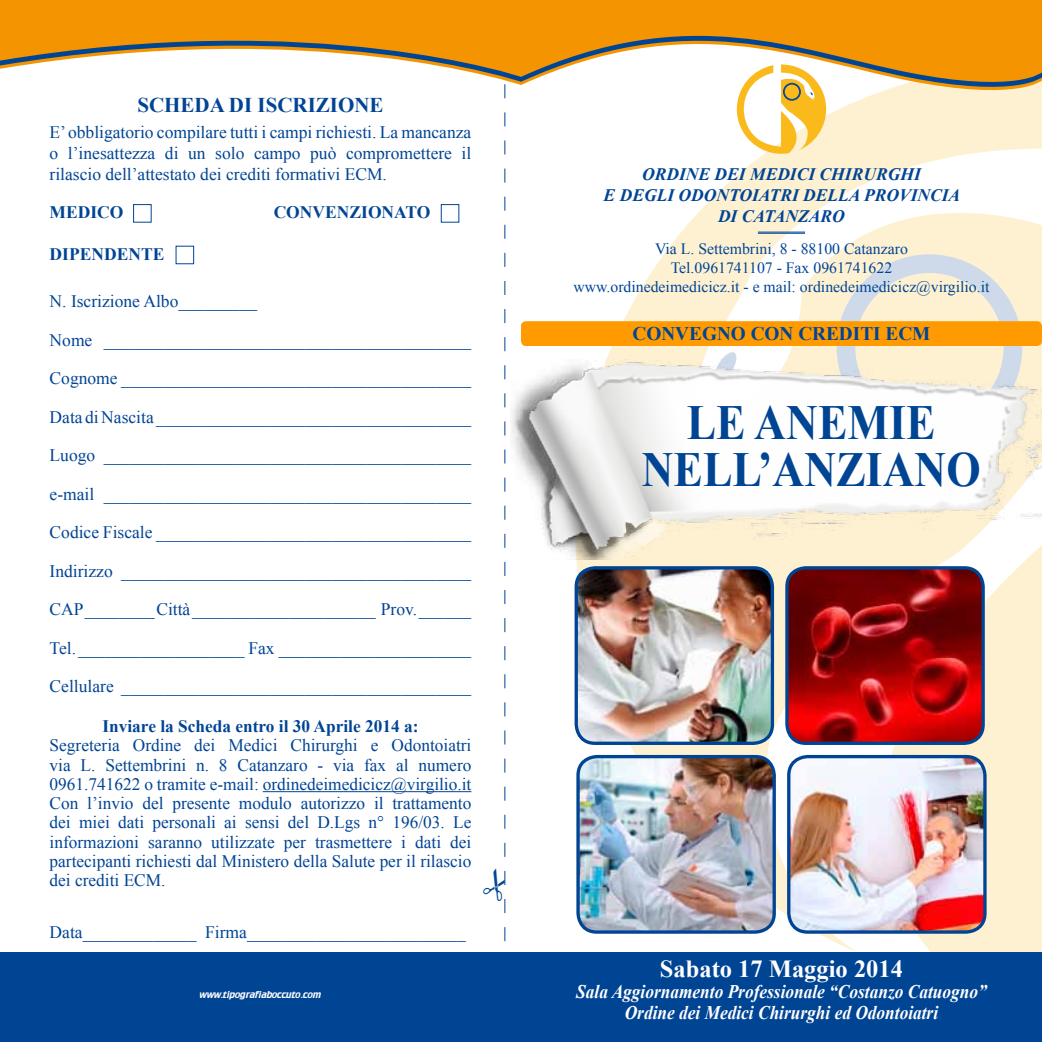
<style>
.page{position:relative;width:1042px;height:1042px;background:#fff}
.page>*{position:absolute;margin:0;border:0;box-sizing:border-box;transform-origin:0 0}
.t1{font:700 49px/47.2px "Times New Roman";color:#004494;text-align:center;scale:.9 1}
.t2{font:700 24.5px "Times New Roman";color:#fff}
.t3{font:700 21px "Times New Roman";color:#004494}
.t4{font:italic 700 19.25px/21px "Times New Roman";color:#fff;text-align:center;scale:.9 1}
.t5{font:700 19.25px "Times New Roman";color:#004494}
.t6{font:17.5px/19.2px "Times New Roman";color:#004494;text-align:justify}
.t7{font:italic 700 17.5px/21px "Times New Roman";color:#004494;text-align:center}
.t8{font:700 17.5px "Times New Roman";color:#004494}
.t9{font:15.75px/18.9px "Times New Roman";color:#004494;text-align:center}
.t10{font:8.75px "Crillee";color:#fff}
</style>
<div class="page">
<svg style="left:576px;top:105px;width:181px;height:829px"></svg>
<svg style="left:757px;top:102px;width:285px;height:850px;fill:#fef1d2"></svg>
<svg style="left:712px;top:350px;width:26px;height:10px"></svg>
<div style="left:836px;top:254px;width:186px;height:186px;border:19px solid #0a4795;border-radius:50%"></div>
<img style="left:510px;top:360px;width:532px;height:200px">
<div style="left:521px;top:321px;width:521px;height:25px;background:#ff9b00;border-radius:5px"></div>
<svg style="left:737px;top:102px;width:89px;height:52px"></svg>
<div style="left:0;top:952px;width:1042px;height:90px;background:#004494"></div>
<hr style="left:758px;top:232px;width:47px;height:1px;background:#004494">
<hr style="left:758px;top:233px;width:47px;height:1px;background:#004494">
<div style="left:133px;top:204px;width:18px;height:18px;border:1px solid #004494"></div>
<div style="left:176px;top:246px;width:18px;height:18px;border:1px solid #004494"></div>
<div style="left:441px;top:204px;width:18px;height:18px;border:1px solid #004494"></div>
<hr style="left:263px;top:791px;width:208px;height:1px;background:#004494">
<img style="left:787px;top:568px;width:196px;height:175px">
<div style="left:785px;top:566px;width:200px;height:179px;border:3px solid #004494;border-radius:19px"></div>
<img style="left:576px;top:568px;width:196px;height:175px">
<div style="left:574px;top:566px;width:200px;height:179px;border:3px solid #004494;border-radius:19px"></div>
<img style="left:789px;top:756px;width:196px;height:176px">
<div style="left:787px;top:755px;width:199px;height:178px;border:3px solid #004494;border-radius:19px"></div>
<img style="left:578px;top:756px;width:196px;height:176px">
<div style="left:576px;top:755px;width:200px;height:178px;border:3px solid #004494;border-radius:19px"></div>
<svg style="left:737px;top:99px;width:305px;height:3px"></svg>
<svg style="left:505px;top:94px;width:537px;height:5px"></svg>
<svg style="left:0;top:0;width:1042px;height:94px;fill:#f39400"></svg>
<svg style="left:483px;top:0;width:22px;height:942px"></svg>
<p class="t3" style="left:137px;top:90px;width:248px">SCHEDA DI ISCRIZIONE</p>
<p class="t6" style="left:50px;top:121px;width:423px;line-height:21px">E’ obbligatorio compilare tutti i campi richiesti. La mancanza o l’inesattezza di un solo campo può compromettere il rilascio dell’attestato dei crediti formativi ECM.</p>
<p class="t8" style="left:50px;top:200px;width:75px">MEDICO</p>
<p class="t8" style="left:274px;top:200px;width:158px">CONVENZIONATO</p>
<p class="t8" style="left:50px;top:242px;width:116px">DIPENDENTE</p>
<p class="t6" style="left:50px;top:291px;width:209px">N. Iscrizione Albo_________</p>
<p class="t6" style="left:50px;top:330px;width:423px">Nome __________________________________________</p>
<p class="t6" style="left:50px;top:368px;width:423px">Cognome ________________________________________</p>
<p class="t6" style="left:50px;top:407px;width:423px">Data di Nascita ____________________________________</p>
<p class="t6" style="left:50px;top:445px;width:423px">Luogo __________________________________________</p>
<p class="t6" style="left:50px;top:484px;width:423px">e-mail __________________________________________</p>
<p class="t6" style="left:50px;top:522px;width:423px">Codice Fiscale ____________________________________</p>
<p class="t6" style="left:50px;top:561px;width:423px">Indirizzo ________________________________________</p>
<p class="t6" style="left:50px;top:599px;width:423px">CAP ________ Città _____________________ Prov. ______</p>
<p class="t6" style="left:50px;top:638px;width:423px">Tel. ___________________ Fax ______________________</p>
<p class="t6" style="left:50px;top:676px;width:423px">Cellulare ________________________________________</p>
<p class="t8" style="left:102px;top:714px;width:318px">Inviare la Scheda entro il 30 Aprile 2014 a:</p>
<p class="t6" style="left:50px;top:735px;width:423px">Segreteria Ordine dei Medici Chirurghi e Odontoiatri via L. Settembrini n. 8 Catanzaro - via fax al numero 0961.741622 o tramite e-mail: ordinedeimedicicz@virgilio.it Con l’invio del presente modulo autorizzo il trattamento dei miei dati personali ai sensi del D.Lgs n° 196/03. Le informazioni saranno utilizzate per trasmettere i dati dei partecipanti richiesti dal Ministero della Salute per il rilascio dei crediti ECM.</p>
<p class="t6" style="left:50px;top:922px;width:418px">Data_____________ Firma_________________________</p>
<p class="t10" style="left:200px;top:988px;width:123px">www.tipografiaboccuto.com</p>
<p class="t7" style="left:604px;top:163px;width:358px">ORDINE DEI MEDICI CHIRURGHI<br>E DEGLI ODONTOIATRI DELLA PROVINCIA<br>DI CATANZARO</p>
<p class="t9" style="left:573px;top:239px;width:418px">Via L. Settembrini, 8 - 88100 Catanzaro<br>Tel.0961741107 - Fax 0961741622<br>www.ordinedeimedicicz.it - e mail: ordinedeimedicicz@virgilio.it</p>
<p class="t5" style="left:632px;top:321px;width:299px">CONVEGNO CON CREDITI ECM</p>
<h1 class="t1" style="left:642px;top:397px;width:179px">le anemie nell’anziano</h1>
<h2 class="t2" style="left:660px;top:951px;width:244px">Sabato 17 Maggio 2014</h2>
<p class="t4" style="left:576px;top:980px;width:458px">Sala Aggiornamento Professionale “Costanzo Catuogno”<br>Ordine dei Medici Chirurghi ed Odontoiatri</p>
</div>
